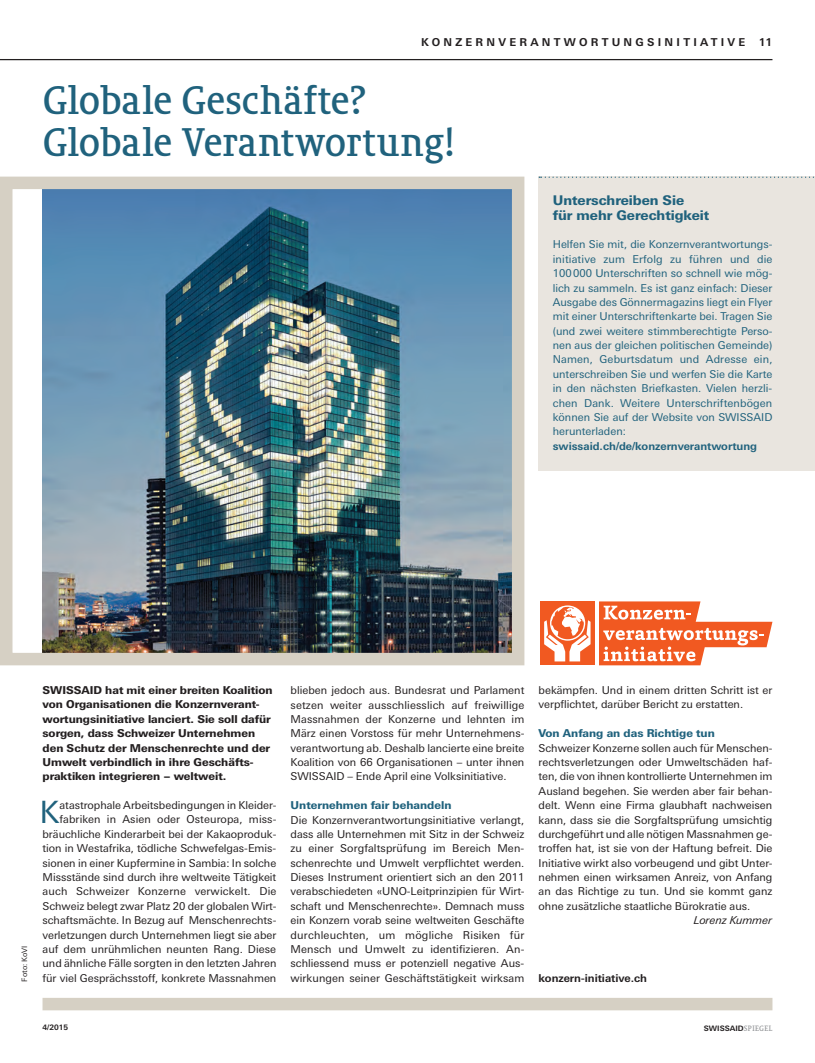
<style>
.page{position:relative;width:815px;height:1063px;background:#fff}
.page>*{position:absolute;margin:0;border:0;box-sizing:border-box;transform-origin:0 0}
.t1{font:38.75px/41.2px "Sheriff";letter-spacing:-.005em;color:#20627d}
.t2{font:30.75px "LT Univers Basic";color:#20627d}
.t3{font:800 13.38px/14.4px "LT Univers Basic";color:#20627d}
.t4{font:10.88px/14.4px "LT Univers Basic";color:#231f20;text-align:justify}
.t5{font:10.88px/14.4px "LT Univers Basic";color:#20627d;text-align:justify}
.t6{font:800 10.88px/14.4px "LT Univers Basic";color:#231f20}
.t7{font:800 10.88px "LT Univers Basic";color:#20627d}
.t8{font:700 10.88px "LT Univers Basic";color:#20627d}
.t9{font:700 10.88px "LT Univers Basic";letter-spacing:.3em;color:#231f20}
.t10{font:700 10.88px "LT Univers Basic";color:#231f20}
.t11{font:italic 10.88px "LT Univers Basic";color:#231f20}
.t12{font:700 7.5px "LT Univers Basic";color:#231f20}
.t13{font:7.5px "LT Univers Basic";color:#231f20}
.s1{font-family:"Sheriff Roman Caps";font-weight:400;color:#939598}
</style>
<div class="page">
<div style="left:43px;top:998px;width:729px;height:12px;background:#d6d0c4"></div>
<hr style="left:0;top:59px;width:772px;height:1px;background:#231f20">
<img style="left:43px;top:190px;width:468px;height:462px">
<div style="left:0;top:177px;width:524px;height:488px;border:12px solid #d6d0c4"></div>
<div style="left:539px;top:177px;width:276px;height:294px;background:#e9e5df"></div>
<div style="left:540px;top:601px;width:55px;height:64px;background:#f15921"></div>
<svg style="left:599px;top:601px;width:173px;height:64px"></svg>
<svg style="left:544px;top:605px;width:47px;height:56px"></svg>
<svg style="left:539px;top:177px;width:275px;height:1px"></svg>
<p class="t9" style="left:421px;top:36px;width:353px">konzernverantwortungs initiative 11</p>
<h1 class="t1" style="left:43px;top:80px;width:415px">Globale Geschäfte?<br>Globale Verantwortung!</h1>
<p class="t3" style="left:553px;top:193px;width:158px">Unterschreiben Sie<br>für mehr Gerechtigkeit</p>
<p class="t5" style="left:553px;top:237px;width:221px">Helfen Sie mit, die Konzernverantwortungs&shy;initiative zum Erfolg zu führen und die 100000 Unterschriften so schnell wie mög&shy;lich zu sammeln. Es ist ganz einfach: Dieser Ausgabe des Gönnermagazins liegt ein Flyer mit einer Unterschriftenkarte bei. Tragen Sie (und zwei weitere stimmberechtigte Perso&shy;nen aus der gleichen politischen Gemeinde)<br>Namen, Geburtsdatum und Adresse ein, unterschreiben Sie und werfen Sie die Karte in den nächsten Briefkasten. Vielen herzli&shy;chen Dank. Weitere Unterschriftenbögen können Sie auf der Website von SWISSAID herunterladen:</p>
<p class="t8" style="left:553px;top:439px;width:206px">swissaid.ch/de/konzernverantwortung</p>
<p class="t13" style="left:20px;top:982px;width:37px;rotate:-90deg">Foto: KoVI</p>
<p class="t6" style="left:43px;top:683px;width:232px">SWISSAID hat mit einer breiten Koalition von Organisationen die Konzernverant&shy;wortungsinitiative lanciert. Sie soll dafür sorgen, dass Schweizer Unternehmen den Schutz der Menschenrechte und der Umwelt verbindlich in ihre Geschäfts&shy;praktiken integrieren − weltweit.</p>
<h2 class="t2" style="left:40px;top:795px;width:22px">K</h2>
<p class="t4" style="left:43px;top:798px;width:236px;text-align:right">atastrophale Arbeitsbedingungen in Kleider&shy;fabriken in Asien oder Osteuropa, miss&shy;bräuchliche Kinderarbeit bei der Kakaoproduk&shy;tion in Westafrika, tödliche Schwefelgas-Emis&shy;sionen in einer Kupfermine in Sambia: In solche Missstände sind durch ihre weltweite Tätigkeit auch Schweizer Konzerne verwickelt. Die Schweiz belegt zwar Platz 20 der globalen Wirt&shy;schaftsmächte. In Bezug auf Menschenrechts&shy;verletzungen durch Unternehmen liegt sie aber auf dem unrühmlichen neunten Rang. Diese und ähnliche Fälle sorgten in den letzten Jahren für viel Gesprächsstoff, konkrete Massnahmen</p>
<p class="t4" style="left:291px;top:683px;width:235px">blieben jedoch aus. Bundesrat und Parlament setzen weiter ausschliesslich auf freiwillige Massnahmen der Konzerne und lehnten im März einen Vorstoss für mehr Unternehmens&shy;verantwortung ab. Deshalb lancierte eine breite Koalition von 66 Organisationen – unter ihnen SWISSAID – Ende April eine Volksinitiative.</p>
<p class="t7" style="left:291px;top:799px;width:162px">Unternehmen fair behandeln</p>
<p class="t4" style="left:291px;top:812px;width:235px">Die Konzernverantwortungsinitiative verlangt, dass alle Unternehmen mit Sitz in der Schweiz zu einer Sorgfaltsprüfung im Bereich Men&shy;schenrechte und Umwelt verpflichtet werden.<br>Dieses Instrument orientiert sich an den 2011 verabschiedeten «UNO-Leitprinzipien für Wirt&shy;schaft und Menschenrechte». Demnach muss ein Konzern vorab seine weltweiten Geschäfte durchleuchten, um mögliche Risiken für Mensch und Umwelt zu identifizieren. An&shy;schliessend muss er potenziell negative Aus&shy;wirkungen seiner Geschäftstätigkeit wirksam</p>
<p class="t4" style="left:539px;top:683px;width:235px">bekämpfen. Und in einem dritten Schritt ist er verpflichtet, darüber Bericht zu erstatten.</p>
<p class="t7" style="left:539px;top:727px;width:178px">Von Anfang an das Richtige tun</p>
<p class="t4" style="left:539px;top:741px;width:235px">Schweizer Konzerne sollen auch für Menschen&shy;rechtsverletzungen oder Umweltschäden haf&shy;ten, die von ihnen kontrollierte Unternehmen im Ausland begehen. Sie werden aber fair behan&shy;delt. Wenn eine Firma glaubhaft nachweisen kann, dass sie die Sorgfaltsprüfung umsichtig durchgeführt und alle nötigen Massnahmen ge&shy;troffen hat, ist sie von der Haftung befreit. Die Initiative wirkt also vorbeugend und gibt Unter&shy;nehmen einen wirksamen Anreiz, von Anfang an das Richtige zu tun. Und sie kommt ganz ohne zusätzliche staatliche Bürokratie aus.</p>
<p class="t11" style="left:694px;top:914px;width:80px">Lorenz Kummer</p>
<p class="t10" style="left:539px;top:971px;width:110px">konzern-initiative.ch</p>
<p class="t12" style="left:43px;top:1023px;width:27px">4/2015</p>
<p class="t12" style="left:704px;top:1024px;width:70px">Swissaid<span class="s1">Spiegel</span></p>
</div>
